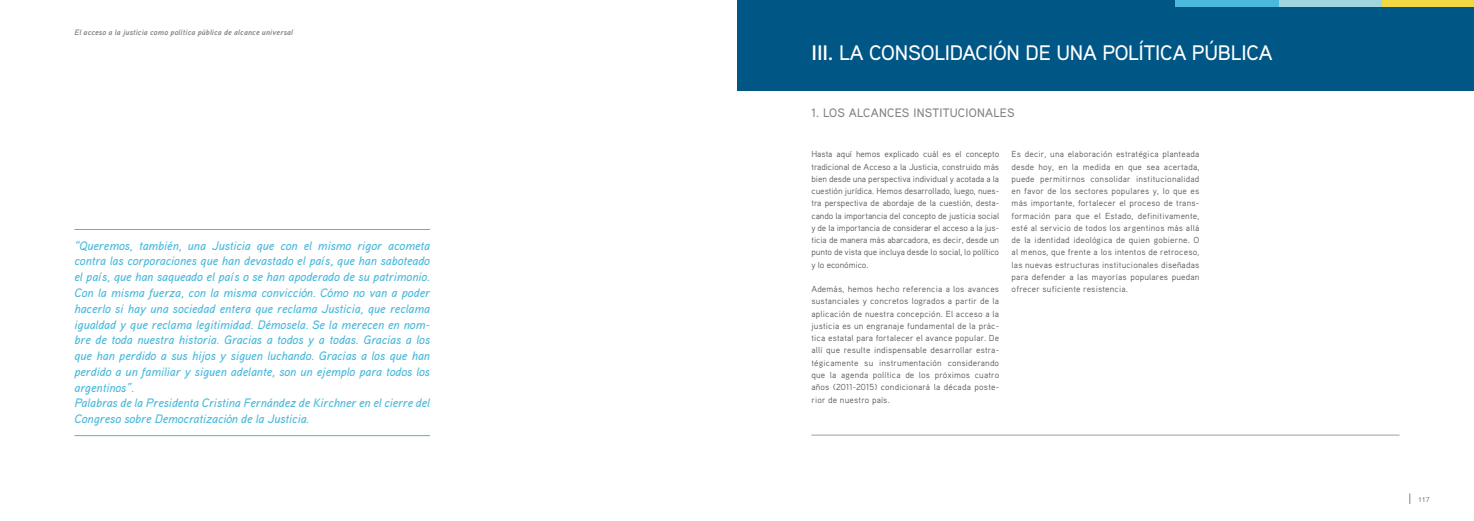
<style>
.page{position:relative;width:1474px;height:521px;background:#fff}
.page>*{position:absolute;margin:0;border:0;box-sizing:border-box;transform-origin:0 0}
.t1{font:500 21px "Aaux Pro";letter-spacing:-.01em;color:#fff}
.t2{font:italic 500 12.25px/15.8px "Aaux Pro";color:#4ab9db}
.t3{font:500 12.25px "Aaux Pro";letter-spacing:.02em;color:#808285}
.t4{font:8.75px/12.2px "Aaux Pro";letter-spacing:.02em;color:#58595b;text-align:justify}
.t5{font:italic 700 7.88px "Aaux Pro";letter-spacing:.02em;color:#808285}
.t6{font:7.17px "Helvetica";color:#808285}
.s1{font-weight:700}
</style>
<div class="page">
<div style="left:737px;top:0;width:736px;height:91px;background:#005785"></div>
<div style="left:1174px;top:0;width:104px;height:6px;background:#4ab9db"></div>
<div style="left:1278px;top:0;width:104px;height:6px;background:#9fd5df"></div>
<div style="left:1382px;top:0;width:91px;height:6px;background:#f1d845"></div>
<hr style="left:811px;top:435px;width:588px;height:1px;background:#9d9fa2">
<hr style="left:74px;top:229px;width:356px;height:1px;background:#4ab9db">
<hr style="left:74px;top:435px;width:356px;height:1px;background:#4ab9db">
<p class="t5" style="left:74px;top:27px;width:220px">El acceso a la justicia como política pública de alcance universal</p>
<p class="t2" style="left:74px;top:237px;width:357px">“Queremos, también, una Justicia que con el mismo rigor acometa contra las corporaciones que han devastado el país, que han saboteado el país, que han saqueado el país o se han apoderado de su patrimonio.<br>Con la misma fuerza, con la misma convicción. Cómo no van a poder hacerlo si hay una sociedad entera que reclama Justicia, que reclama igualdad y que reclama legitimidad. Démosela. Se la merecen en nom&shy;bre de toda nuestra historia. Gracias a todos y a todas. Gracias a los que han perdido a sus hijos y siguen luchando. Gracias a los que han perdido a un familiar y siguen adelante, son un ejemplo para todos los argentinos”.<br>Palabras de la Presidenta Cristina Fernández de Kirchner en el cierre del Congreso sobre Democratización de la Justicia.</p>
<h1 class="t1" style="left:811px;top:39px;width:462px"><span class="s1">III.</span> LA CONSOLIDACIÓN DE UNA POLÍTICA PÚBLICA</h1>
<h2 class="t3" style="left:811px;top:105px;width:205px">1. LOS ALCANCES INSTITUCIONALES</h2>
<p class="t4" style="left:811px;top:148px;width:189px">Hasta aquí hemos explicado cuál es el concepto tradicional de Acceso a la Justicia, construido más bien desde una perspectiva individual y acotada a la cuestión jurídica. Hemos desarrollado, luego, nues&shy;tra perspectiva de abordaje de la cuestión, desta&shy;cando la importancia del concepto de justicia social y de la importancia de considerar el acceso a la jus&shy;ticia de manera más abarcadora, es decir, desde un punto de vista que incluya desde lo social, lo político y lo económico.</p>
<p class="t4" style="left:811px;top:283px;width:189px">Además, hemos hecho referencia a los avances sustanciales y concretos logrados a partir de la aplicación de nuestra concepción. El acceso a la justicia es un engranaje fundamental de la prác&shy;tica estatal para fortalecer el avance popular. De allí que resulte indispensable desarrollar estra&shy;tégicamente su instrumentación considerando que la agenda política de los próximos cuatro años (2011-2015) condicionará la década poste&shy;rior de nuestro país.</p>
<p class="t4" style="left:1011px;top:148px;width:189px">Es decir, una elaboración estratégica planteada desde hoy, en la medida en que sea acertada, puede permitirnos consolidar institucionalidad en favor de los sectores populares y, lo que es más importante, fortalecer el proceso de trans&shy;formación para que el Estado, definitivamente, esté al servicio de todos los argentinos más allá de la identidad ideológica de quien gobierne. O al menos, que frente a los intentos de retroceso, las nuevas estructuras institucionales diseñadas para defender a las mayorías populares puedan ofrecer suficiente resistencia.</p>
<p class="t6" style="left:1418px;top:494px;width:13px">117</p>
</div>
